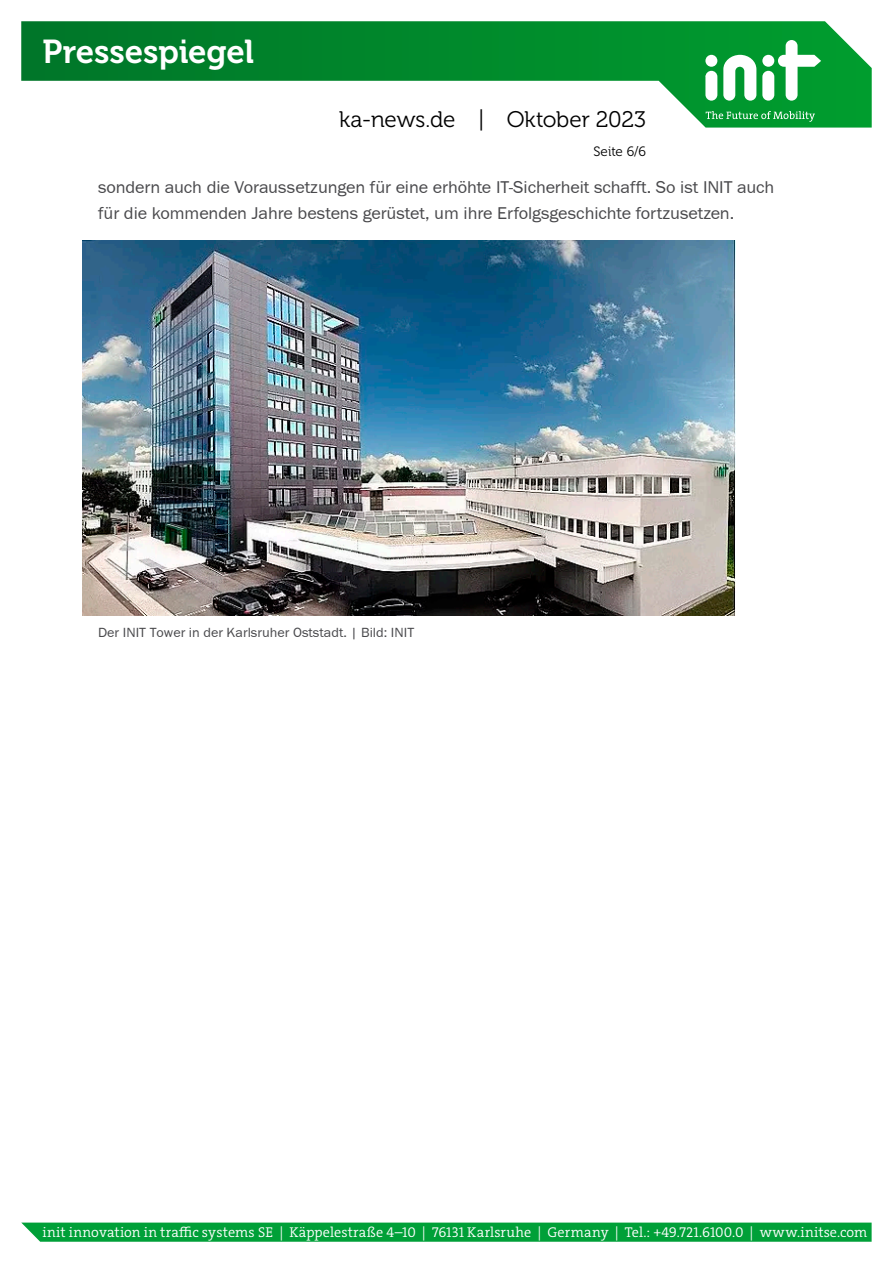
<style>
.page{position:relative;width:893px;height:1263px;background:#fff}
.page>*{position:absolute;margin:0;border:0;box-sizing:border-box;transform-origin:0 0}
.t1{font:33px "Museo 700";letter-spacing:-.005em;color:#fff}
.t2{font:22.5px "Museo 300";letter-spacing:-.01em;color:#000}
.t3{font:17.55px/25.3px "Franklin Gothic FS";letter-spacing:-.005em;color:#49494c;scale:1.04 1}
.t4{font:300 14.25px "The Serif";letter-spacing:.01em;color:#fff}
.t5{font:13.65px "Franklin Gothic FS";color:#49494c;scale:1.04 1}
.t6{font:13.5px "Museo 300";color:#000}
</style>
<div class="page">
<svg style="left:21px;top:1222px;width:851px;height:20px;background:#0da442"></svg>
<svg style="left:21px;top:21px;width:851px;height:107px"></svg>
<svg style="left:723px;top:55px;width:33px;height:46px"></svg>
<svg style="left:705px;top:71px;width:12px;height:30px"></svg>
<div style="left:705px;top:55px;width:12px;height:12px;background:#fff;border-radius:50%"></div>
<svg style="left:762px;top:40px;width:59px;height:61px"></svg>
<div style="left:762px;top:55px;width:12px;height:12px;background:#fff;border-radius:50%"></div>
<svg style="left:706px;top:111px;width:109px;height:11px"></svg>
<img style="left:83px;top:240px;width:652px;height:376px">
<h1 class="t1" style="left:43px;top:34px;width:213px">Pressespiegel</h1>
<p class="t2" style="left:339px;top:108px;width:308px">ka-news.de | Oktober 2023</p>
<p class="t6" style="left:593px;top:144px;width:54px">Seite 6/6</p>
<p class="t3" style="left:98px;top:175px;width:652px">sondern auch die Voraussetzungen für eine erhöhte IT-Sicherheit schafft. So ist INIT auch für die kommenden Jahre bestens gerüstet, um ihre Erfolgsgeschichte fortzusetzen.</p>
<p class="t5" style="left:98px;top:625px;width:305px">Der INIT Tower in der Karlsruher Oststadt. | Bild: INIT</p>
<p class="t4" style="left:43px;top:1223px;width:826px">init innovation in traffic systems SE | Käppelestraße 4–10 | 76131 Karlsruhe | Germany | Tel.: +49.721.6100.0 | www.initse.com</p>
</div>
